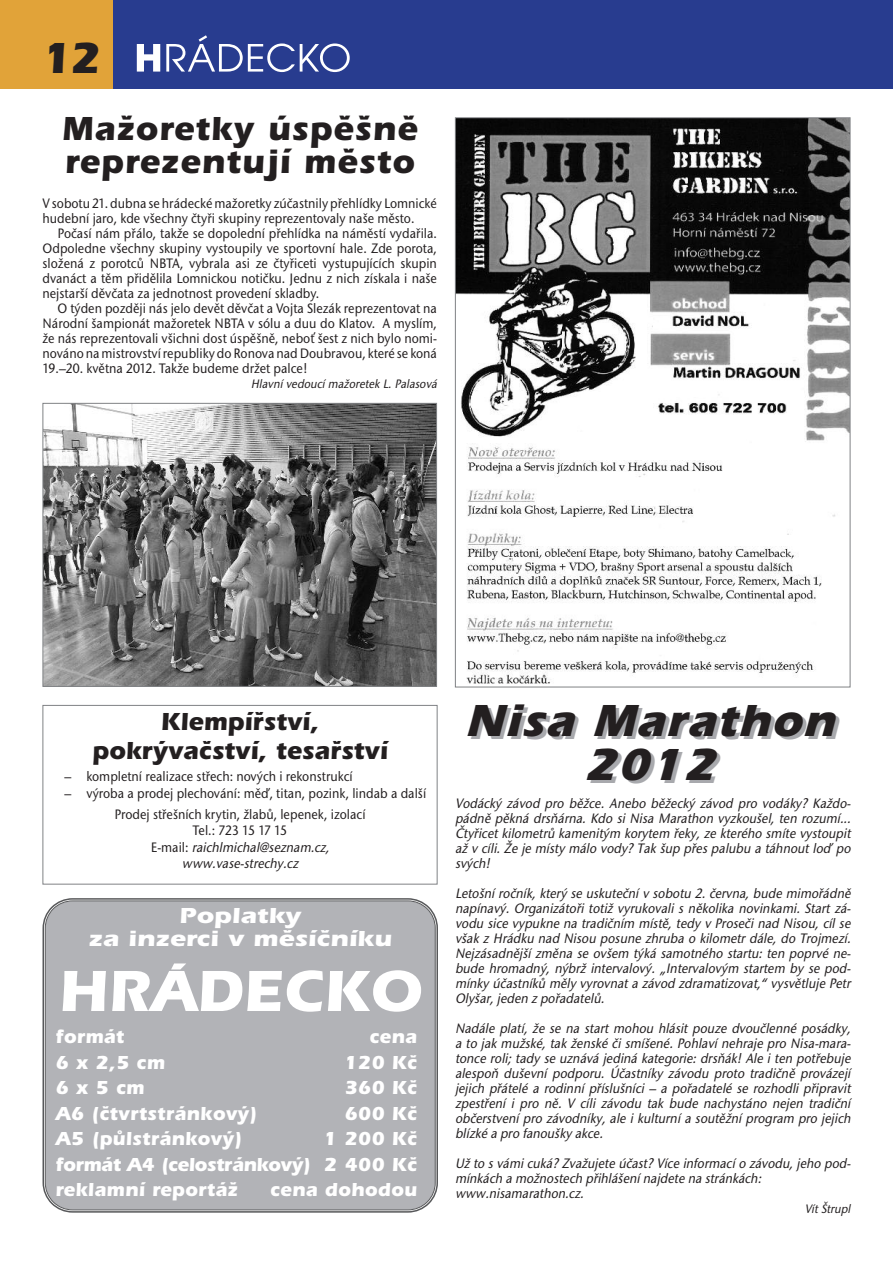
<style>
.page{position:relative;width:893px;height:1263px;background:#fff}
.page>*{position:absolute;margin:0;border:0;box-sizing:border-box;transform-origin:0 0}
.t1{font:700 60px "Itc Eras CE";color:#fff}
.t2{font:italic 700 46.5px/43.5px "Itc Eras CE";color:#231f20;text-align:center}
.t3{font:700 45px "Itc Eras CE";color:#231f20}
.t4{font:700 34.5px/33px "Itc Eras CE";letter-spacing:.025em;color:#231f20}
.t5{font:700 25.5px/28.5px "Itc Eras CE";color:#231f20;text-align:center}
.t6{font:700 22.5px/22.5px "Itc Eras CE";color:#fff;text-align:center;scale:1.2 1}
.t7{font:700 19.5px/25.5px "Itc Eras CE";letter-spacing:.015em;color:#fff;text-align:justify}
.t8{font:italic 500 14.25px/15px "Stone Sans Itc TCE";color:#231f20;scale:.9 1}
.t9{font:500 14.25px/15px "Stone Sans Itc TCE";color:#231f20;scale:.9 1}
.t10{font:italic 500 12.75px "Stone Sans Itc TCE";color:#231f20;scale:.9 1}
.s1{font-style:normal}
</style>
<div class="page">
<div style="left:0;top:0;width:893px;height:89px;background:#283c8f"></div>
<div style="left:0;top:0;width:113px;height:89px;background:#e1a339"></div>
<svg style="left:137px;top:35px;width:213px;height:37px"></svg>
<div style="left:43px;top:705px;width:394px;height:179px;border:1px solid #808285"></div>
<svg style="left:42px;top:898px;width:396px;height:315px;background:#9b9c9d"></svg>
<div style="left:45px;top:900px;width:391px;height:310px;background:#b2b3b7"></div>
<img style="left:45px;top:405px;width:390px;height:280px">
<div style="left:43px;top:403px;width:394px;height:284px;border:1px solid #808285"></div>
<img style="left:457px;top:119px;width:391px;height:565px">
<h3 class="t3" style="left:43px;top:42px;width:60px">12</h3>
<h3 class="t4" style="left:62px;top:116px;width:357px">MaÏoretky úspû‰nû reprezentují mûsto</h3>
<p class="t9" style="left:43px;top:195px;width:440px">V sobotu 21. dubna se hrádecké mažoretky zúčastnily přehlídky Lomnické hudební jaro, kde všechny čtyři skupiny reprezentovaly naše město.</p>
<p class="t9" style="left:43px;top:225px;width:440px;text-align:justify;text-indent:15px">Počasí nám přálo, takže se dopolední přehlídka na náměstí vydařila.<br>Odpoledne všechny skupiny vystoupily ve sportovní hale. Zde porota, složená z porotců NBTA, vybrala asi ze čtyřiceti vystupujících skupin dvanáct a těm přidělila Lomnickou notičku. Jednu z nich získala i naše nejstarší děvčata za jednotnost provedení skladby.</p>
<p class="t9" style="left:43px;top:300px;width:440px;text-align:justify;text-indent:15px">O týden později nás jelo devět děvčat a Vojta Slezák reprezentovat na Národní šampionát mažoretek NBTA v sólu a duu do Klatov. A myslím, že nás reprezentovali všichni dost úspěšně, neboť šest z nich bylo nomi&shy;nováno na mistrovstvírepubliky do Ronova nad Doubravou, které se koná 19.–20. května 2012. Takže budeme držet palce!</p>
<p class="t10" style="left:251px;top:376px;width:210px">Hlavní vedoucí mažoretek L. Palasová</p>
<h3 class="t5" style="left:92px;top:710px;width:297px">Klempífiství, pokr˘vaãství, tesafiství</h3>
<p class="t9" style="left:65px;top:769px;width:322px">– kompletní realizace střech: nových i rekonstrukcí</p>
<p class="t9" style="left:114px;top:782px;width:348px;line-height:21px;text-indent:-50px">– výroba a prodej plechování: měď, titan, pozink, lindab a další<br>Prodej střešních krytin, žlabů, lepenek, izolací</p>
<p class="t8" style="left:151px;top:822px;width:200px;line-height:16.5px;text-align:center"><span class="s1">Tel.: 723 15 17 15<br>E-mail:</span> raichlmichal@seznam.cz, www.vase-strechy.cz</p>
<h3 class="t6" style="left:88px;top:907px;width:255px">Poplatky<br>za inzerci v mûsíãníku</h3>
<h1 class="t1" style="left:59px;top:970px;width:365px">HRÁDECKO</h1>
<h3 class="t7" style="left:56px;top:1026px;width:70px">formát</h3>
<h3 class="t7" style="left:369px;top:1026px;width:49px">cena</h3>
<h3 class="t7" style="left:56px;top:1052px;width:111px">6 x 2,5 cm</h3>
<h3 class="t7" style="left:344px;top:1052px;width:74px">120 Kã</h3>
<h3 class="t7" style="left:56px;top:1077px;width:90px">6x5cm</h3>
<h3 class="t7" style="left:344px;top:1077px;width:74px">360 Kã</h3>
<h3 class="t7" style="left:56px;top:1103px;width:203px">A6 (ãtvrtstránkov˘)</h3>
<h3 class="t7" style="left:344px;top:1103px;width:74px">600 Kã</h3>
<h3 class="t7" style="left:56px;top:1128px;width:188px">A5 (pÛlstránkov˘)</h3>
<h3 class="t7" style="left:56px;top:1128px;width:363px;text-indent:268px">1 200 Kã formát A4 (celostránkov˘) 2 400 Kã reklamní reportáÏ</h3>
<h3 class="t7" style="left:270px;top:1179px;width:148px">cena dohodou</h3>
<h2 class="t2" style="left:464px;top:704px;width:380px">Nisa Marathon<br>2012</h2>
<p class="t8" style="left:455px;top:795px;width:443px">Vodácký závod pro běžce. Anebo běžecký závod pro vodáky? Každo&shy;pádně pěkná drsňárna. Kdo si Nisa Marathon vyzkoušel, ten rozumí...<br>Čtyřicet kilometrů kamenitým korytem řeky, ze kterého smíte vystoupit až v cíli. Že je místy málo vody? Tak šup přes palubu a táhnout loď po svých!</p>
<p class="t8" style="left:455px;top:885px;width:443px;text-align:justify">Letošní ročník, který se uskuteční v sobotu 2. června, bude mimořádně napínavý. Organizátoři totiž vyrukovali s několika novinkami. Start zá&shy;vodu sice vypukne na tradičním místě, tedy v Proseči nad Nisou, cíl se však z Hrádku nad Nisou posune zhruba o kilometr dále, do Trojmezí.<br>Nejzásadnější změna se ovšem týká samotného startu: ten poprvé ne&shy;bude hromadný, nýbrž intervalový. „Intervalovým startem by se pod&shy;mínky účastníků měly vyrovnat a závod zdramatizovat,“ vysvětluje Petr Olyšar, jeden z pořadatelů.</p>
<p class="t8" style="left:455px;top:1020px;width:443px">Nadále platí, že se na start mohou hlásit pouze dvoučlenné posádky, a to jak mužské, tak ženské či smíšené. Pohlaví nehraje pro Nisa-mara&shy;tonce roli; tady se uznává jediná kategorie: drsňák! Ale i ten potřebuje alespoň duševní podporu. Účastníky závodu proto tradičně provázejí jejich přátelé a rodinní příslušníci – a pořadatelé se rozhodli připravit zpestření i pro ně. V cíli závodu tak bude nachystáno nejen tradiční občerstvení pro závodníky, ale i kulturní a soutěžní program pro jejich blízké a pro fanoušky akce.</p>
<p class="t8" style="left:455px;top:1155px;width:443px">Už to s vámi cuká? Zvažujete účast? Více informací o závodu, jeho pod&shy;mínkách a možnostech přihlášení najdete na stránkách: www.nisamarathon.cz.</p>
<p class="t10" style="left:805px;top:1201px;width:54px">Vít Štrupl</p>
</div>
